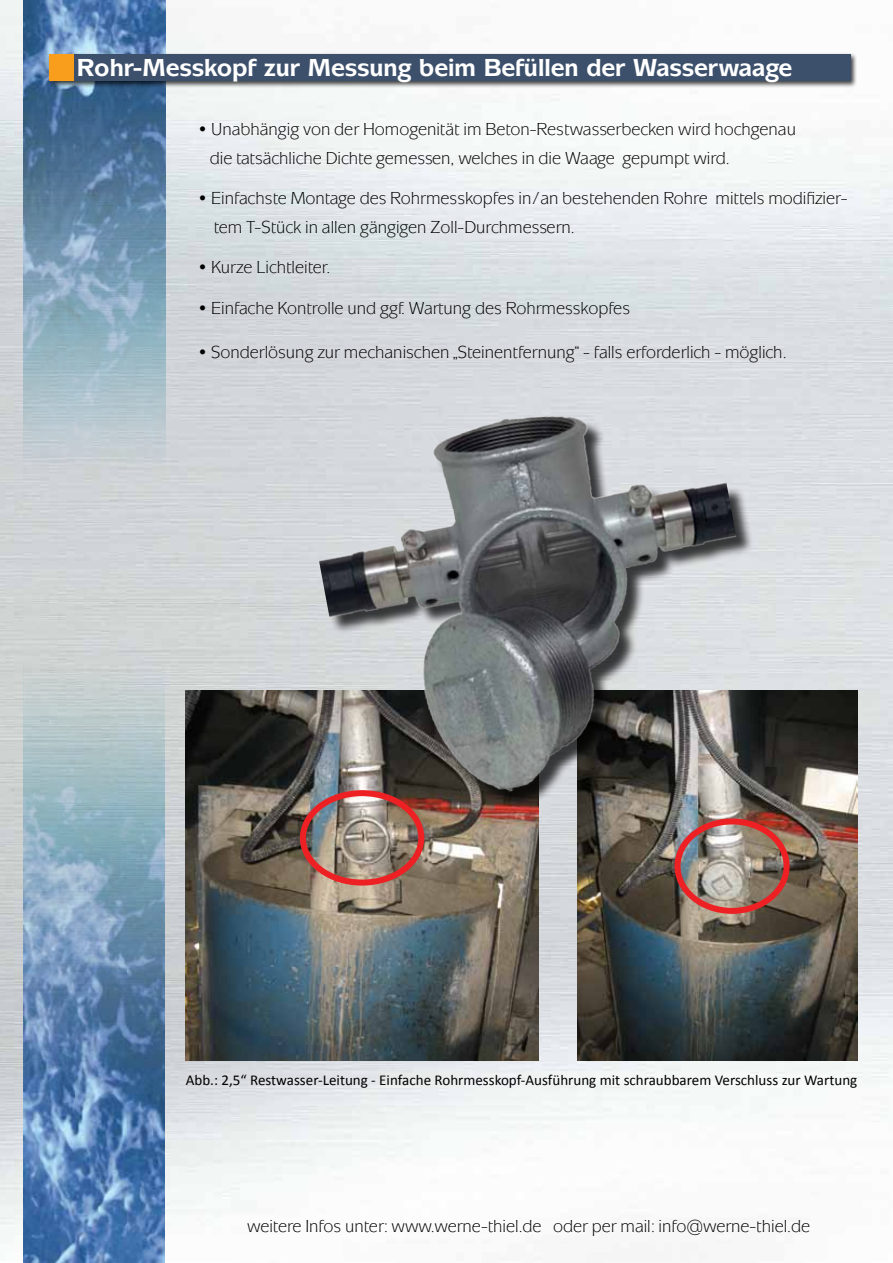
<style>
.page{position:relative;width:893px;height:1263px;background:#fff}
.page>*{position:absolute;margin:0;border:0;box-sizing:border-box;transform-origin:0 0}
.t1{font:700 25.5px "Mixage ITC Std";color:#fff}
.t2{font:18px/28.5px "Mixage ITC Std";color:#000}
.t3{font:15px "Calibri";color:#000}
</style>
<div class="page">
<img style="left:0;top:0;width:893px;height:1263px">
<img style="left:24px;top:0;width:141px;height:477px">
<img style="left:24px;top:662px;width:141px;height:601px">
<div style="left:47px;top:52px;width:810px;height:36px;background:#000;opacity:.75"></div>
<div style="left:74px;top:54px;width:776px;height:27px;background:#3d506b"></div>
<div style="left:50px;top:54px;width:24px;height:27px;background:#f99d1c"></div>
<img style="left:186px;top:691px;width:352px;height:370px">
<div style="left:300px;top:790px;width:124px;height:95px;border:6px solid #ed2124;border-radius:50%"></div>
<img style="left:578px;top:691px;width:280px;height:370px">
<div style="left:674px;top:818px;width:116px;height:96px;border:6px solid #ed2124;border-radius:50%"></div>
<img style="left:298px;top:374px;width:476px;height:444px">
<h1 class="t1" style="left:77px;top:52px;width:717px">Rohr-Messkopf zur Messung beim Befüllen der Wasserwaage</h1>
<p class="t2" style="left:210px;top:115px;width:588px;text-indent:-12px">• Unabhängig von der Homogenität im Beton-Restwasserbecken wird hochgenau die tatsächliche Dichte gemessen, welches in die Waage gepumpt wird.</p>
<p class="t2" style="left:214px;top:184px;width:635px;text-indent:-15px">• Einfachste Montage des Rohrmesskopfes in/an bestehenden Rohre mittels modifizier&shy;tem T-Stück in allen gängigen Zoll-Durchmessern.</p>
<p class="t2" style="left:198px;top:253px;width:134px">• Kurze Lichtleiter.</p>
<p class="t2" style="left:198px;top:294px;width:433px">• Einfache Kontrolle und ggf. Wartung des Rohrmesskopfes</p>
<p class="t2" style="left:198px;top:337px;width:590px">• Sonderlösung zur mechanischen „Steinentfernung“ - falls erforderlich - möglich.</p>
<p class="t3" style="left:186px;top:1071px;width:673px">Abb.: 2,5“ Restwasser-Leitung - Einfache Rohrmesskopf-Ausführung mit schraubbarem Verschluss zur Wartung</p>
<p class="t2" style="left:247px;top:1211px;width:564px">weitere Infos unter: www.werne-thiel.de oder per mail: info@werne-thiel.de</p>
</div>
